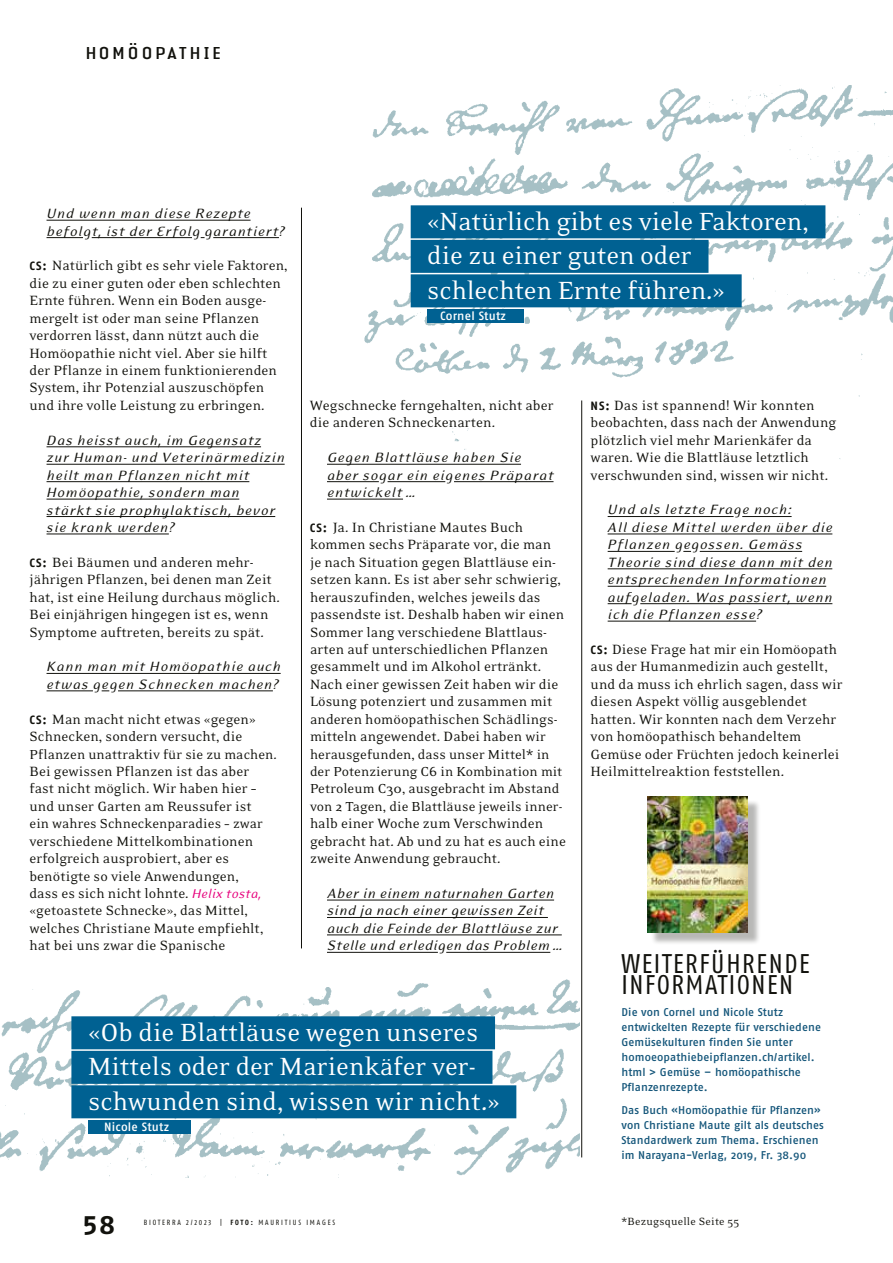
<style>
.page{position:relative;width:893px;height:1263px;background:#fff}
.page>*{position:absolute;margin:0;border:0;box-sizing:border-box;transform-origin:0 0}
.t1{font:28.5px/34.5px "Eidetic Neo OT";letter-spacing:-.005em;color:#fff}
.t2{font:27px/21px "Fago Co Lf";letter-spacing:.06em;color:#12120d}
.t3{font:700 27px "Fago No Lf";color:#12120d}
.t4{font:18px "Authentic Sans Pro";letter-spacing:.1em;color:#12120d}
.t5{font:italic 15.45px/17.4px "Eidetic Modern";letter-spacing:.05em;color:#12120d}
.t6{font:italic 15.45px/17.4px "Eidetic Modern";letter-spacing:.03em;color:#12120d}
.t7{font:15.3px/17.4px "Eidetic Neo OT";letter-spacing:.005em;color:#12120d}
.t8{font:15px/17.4px "Eidetic Neo OT";letter-spacing:.005em;color:#12120d}
.t9{font:500 12px "Fago No";letter-spacing:.02em;color:#fff}
.t10{font:12px "Eidetic Neo OT";letter-spacing:.02em;color:#12120d}
.t11{font:500 11.25px/15px "Fago No";letter-spacing:.005em;color:#16577b}
.t12{font:7.5px "Fago Co Lf";letter-spacing:.24em;color:#12120d}
.s1{font-family:"Fago No";font-weight:700;font-size:12px}
.s2{font-family:"Eidetic Modern";font-style:italic;font-size:14.7px;color:#e6007c}
.s3{font-size:15px}
.s4{font-family:"Fago Co";font-weight:700}
.s5{font-family:"Fago Co"}
</style>
<div class="page">
<img style="left:364px;top:85px;width:529px;height:377px">
<hr style="left:301px;top:208px;width:1px;height:740px;background:#12120d">
<hr style="left:581px;top:400px;width:1px;height:757px;background:#12120d">
<hr style="left:47px;top:220px;width:204px;height:1px;background:#12120d">
<hr style="left:47px;top:237px;width:36px;height:1px;background:#12120d">
<hr style="left:92px;top:237px;width:100px;height:1px;background:#12120d">
<hr style="left:213px;top:237px;width:66px;height:1px;background:#12120d">
<hr style="left:47px;top:446px;width:214px;height:1px;background:#12120d">
<hr style="left:47px;top:464px;width:238px;height:1px;background:#12120d">
<hr style="left:47px;top:481px;width:202px;height:1px;background:#12120d">
<hr style="left:47px;top:499px;width:192px;height:1px;background:#12120d">
<hr style="left:47px;top:516px;width:228px;height:1px;background:#12120d">
<hr style="left:47px;top:534px;width:122px;height:1px;background:#12120d">
<hr style="left:47px;top:673px;width:234px;height:1px;background:#12120d">
<hr style="left:47px;top:691px;width:46px;height:1px;background:#12120d">
<hr style="left:118px;top:691px;width:155px;height:1px;background:#12120d">
<hr style="left:327px;top:464px;width:194px;height:1px;background:#12120d">
<hr style="left:327px;top:481px;width:52px;height:1px;background:#12120d">
<hr style="left:388px;top:481px;width:57px;height:1px;background:#12120d">
<hr style="left:454px;top:481px;width:99px;height:1px;background:#12120d">
<hr style="left:327px;top:499px;width:76px;height:1px;background:#12120d">
<hr style="left:327px;top:900px;width:227px;height:1px;background:#12120d">
<hr style="left:327px;top:917px;width:221px;height:1px;background:#12120d">
<hr style="left:327px;top:935px;width:235px;height:1px;background:#12120d">
<hr style="left:327px;top:952px;width:111px;height:1px;background:#12120d">
<hr style="left:446px;top:952px;width:104px;height:1px;background:#12120d">
<div style="left:651px;top:800px;width:110px;height:145px;background:#12120d;opacity:.3"></div>
<img style="left:647px;top:796px;width:101px;height:136px">
<hr style="left:608px;top:516px;width:126px;height:1px;background:#12120d">
<hr style="left:742px;top:516px;width:50px;height:1px;background:#12120d">
<hr style="left:608px;top:534px;width:224px;height:1px;background:#12120d">
<hr style="left:608px;top:551px;width:67px;height:1px;background:#12120d">
<hr style="left:700px;top:551px;width:102px;height:1px;background:#12120d">
<hr style="left:608px;top:569px;width:224px;height:1px;background:#12120d">
<hr style="left:608px;top:586px;width:218px;height:1px;background:#12120d">
<svg style="left:608px;top:603px;width:24px;height:1px"></svg>
<hr style="left:640px;top:603px;width:192px;height:1px;background:#12120d">
<hr style="left:608px;top:621px;width:148px;height:1px;background:#12120d">
<img style="left:0;top:979px;width:579px;height:199px">
<div style="left:411px;top:205px;width:414px;height:33px;background:#006192"></div>
<div style="left:411px;top:240px;width:297px;height:33px;background:#006192"></div>
<div style="left:411px;top:274px;width:331px;height:33px;background:#006192"></div>
<div style="left:71px;top:1016px;width:424px;height:33px;background:#006192"></div>
<div style="left:71px;top:1051px;width:421px;height:33px;background:#006192"></div>
<div style="left:71px;top:1085px;width:445px;height:33px;background:#006192"></div>
<div style="left:427px;top:309px;width:97px;height:14px;background:#006192"></div>
<div style="left:88px;top:1120px;width:102px;height:13px;background:#006192"></div>
<div style="left:85px;top:47px;width:476px;height:49px;background:#fff"></div>
<p class="t4" style="left:85px;top:41px;width:138px">HOMÖOPATHIE</p>
<p class="t5" style="left:47px;top:205px;width:240px">Und wenn man diese Rezepte befolgt, ist der Erfolg garantiert?</p>
<p class="t7" style="left:30px;top:257px;width:260px"><span class="s1">CS:</span> Natürlich gibt es sehr viele Faktoren, die zu einer guten oder eben schlechten Ernte führen. Wenn ein Boden ausge&shy;mergelt ist oder man seine Pflanzen verdorren lässt, dann nützt auch die Homöopathie nicht viel. Aber sie hilft der Pflanze in einem funktionierenden System, ihr Potenzial auszuschöpfen und ihre volle Leistung zu erbringen.</p>
<p class="t5" style="left:47px;top:431px;width:240px">Das heisst auch, im Gegensatz zur Human- und Veterinärmedizin heilt man Pflanzen nicht mit<br>Homöopathie, sondern man stärkt sie prophylaktisch, bevor sie krank werden?</p>
<p class="t7" style="left:30px;top:554px;width:252px"><span class="s1">CS:</span> Bei Bäumen und anderen mehr&shy;jährigen Pflanzen, bei denen man Zeit hat, ist eine Heilung durchaus möglich.<br>Bei einjährigen hingegen ist es, wenn Symptome auftreten, bereits zu spät.</p>
<p class="t5" style="left:47px;top:658px;width:236px">Kann man mit Homöopathie auch etwas gegen Schnecken machen?</p>
<p class="t7" style="left:30px;top:711px;width:228px"><span class="s1">CS:</span> Man macht nicht etwas «gegen»<br>Schnecken, sondern versucht, die</p>
<p class="t8" style="left:30px;top:746px;width:249px">Pflanzen unattraktiv für sie zu machen.</p>
<p class="t7" style="left:30px;top:763px;width:229px">Bei gewissen Pflanzen ist das aber fast nicht möglich. Wir haben hier – und unser Garten am Reussufer ist</p>
<p class="t8" style="left:30px;top:815px;width:235px">ein wahres Schneckenparadies – zwar</p>
<p class="t7" style="left:30px;top:833px;width:235px">verschiedene Mittelkombinationen erfolgreich ausprobiert, aber es benötigte so viele Anwendungen, dass es sich nicht lohnte. <span class="s2">Helix tosta, </span>«getoastete Schnecke», das Mittel, welches Christiane Maute empfiehlt, hat bei uns zwar die Spanische</p>
<h1 class="t1" style="left:427px;top:205px;width:383px">«Natürlich gibt es viele Faktoren, die zu einer guten oder schlechten Ernte führen.»</h1>
<p class="t9" style="left:440px;top:309px;width:67px">Cornel Stutz</p>
<p class="t7" style="left:310px;top:397px;width:245px">Wegschnecke ferngehalten, nicht aber die anderen Schneckenarten.</p>
<p class="t5" style="left:327px;top:449px;width:228px">Gegen Blattläuse haben Sie aber sogar ein eigenes Präparat entwickelt …</p>
<p class="t7" style="left:310px;top:519px;width:256px"><span class="s1">CS:</span> Ja. In Christiane Mautes Buch kommen sechs Präparate vor, die man je nach Situation gegen Blattläuse ein&shy;setzen kann. Es ist aber sehr schwierig, herauszufinden, welches jeweils das passendste ist. Deshalb haben wir einen Sommer lang verschiedene Blattlaus&shy;arten auf unterschiedlichen Pflanzen gesammelt und im Alkohol ertränkt.<br>Nach einer gewissen Zeit haben wir die Lösung potenziert und zusammen mit anderen homöopathischen Schädlings&shy;mitteln angewendet. Dabei haben <span class="s3">wir</span></p>
<p class="t8" style="left:310px;top:746px;width:254px">herausgefunden, dass unser Mittel* in der Potenzierung C6 in Kombination mit Petroleum C30, ausgebracht im Abstand von 2 Tagen, die Blattläuse jeweils inner-</p>
<p class="t7" style="left:310px;top:815px;width:258px">halb einer Woche zum Verschwinden gebracht hat. Ab und zu hat es auch eine zweite Anwendung gebraucht.</p>
<p class="t6" style="left:327px;top:885px;width:237px">Aber in einem naturnahen Garten sind ja nach einer gewissen Zeit auch die Feinde der Blattläuse zur Stelle und erledigen das Problem …</p>
<p class="t7" style="left:591px;top:397px;width:247px"><span class="s1">NS:</span> Das ist spannend! Wir konnten beobachten, dass nach der Anwendung plötzlich viel mehr Marienkäfer da waren. Wie die Blattläuse letztlich verschwunden sind, wissen wir nicht.</p>
<p class="t5" style="left:608px;top:501px;width:226px">Und als letzte Frage noch:<br>All diese Mittel werden über die<br>Pflanzen gegossen. Gemäss<br>Theorie sind diese dann mit den entsprechenden Informationen aufgeladen. Was passiert, wenn ich die Pflanzen esse?</p>
<p class="t7" style="left:591px;top:641px;width:254px"><span class="s1">CS:</span> Diese Frage hat mir ein Homöopath aus der Humanmedizin auch gestellt, und da muss ich ehrlich sagen, dass wir diesen Aspekt völlig ausgeblendet hatten. Wir konnten nach dem Verzehr von homöopathisch behandeltem Gemüse oder Früchten jedoch keinerlei Heilmittelreaktion feststellen.</p>
<h2 class="t2" style="left:621px;top:952px;width:190px">WEITERFÜHRENDE<br>INFORMATIONEN</h2>
<p class="t11" style="left:621px;top:1004px;width:201px">Die von Cornel und Nicole Stutz entwickelten Rezepte für verschiedene<br>Gemüsekulturen finden Sie unter homoeopathiebeipflanzen.ch/artikel. html &gt; Gemüse – homöopathische<br>Pflanzenrezepte.</p>
<p class="t11" style="left:621px;top:1102px;width:204px">Das Buch «Homöopathie für Pflanzen» von Christiane Maute gilt als deutsches Standardwerk zum Thema. Erschienen im Narayana-Verlag, 2019, Fr. 38.90</p>
<h1 class="t1" style="left:88px;top:1016px;width:413px">«Ob die Blattläuse wegen unseres<br>Mittels oder der Marienkäfer ver&shy;schwunden sind, wissen wir nicht.»</h1>
<p class="t9" style="left:104px;top:1119px;width:67px">Nicole Stutz</p>
<h2 class="t3" style="left:83px;top:1209px;width:34px">58</h2>
<p class="t12" style="left:144px;top:1218px;width:193px">BIOTERRA 2/2023 | <span class="s4">FOTO:</span> <span class="s5">MAURITIUS IMAGES</span></p>
<p class="t10" style="left:621px;top:1215px;width:119px">*Bezugsquelle Seite 55</p>
</div>
